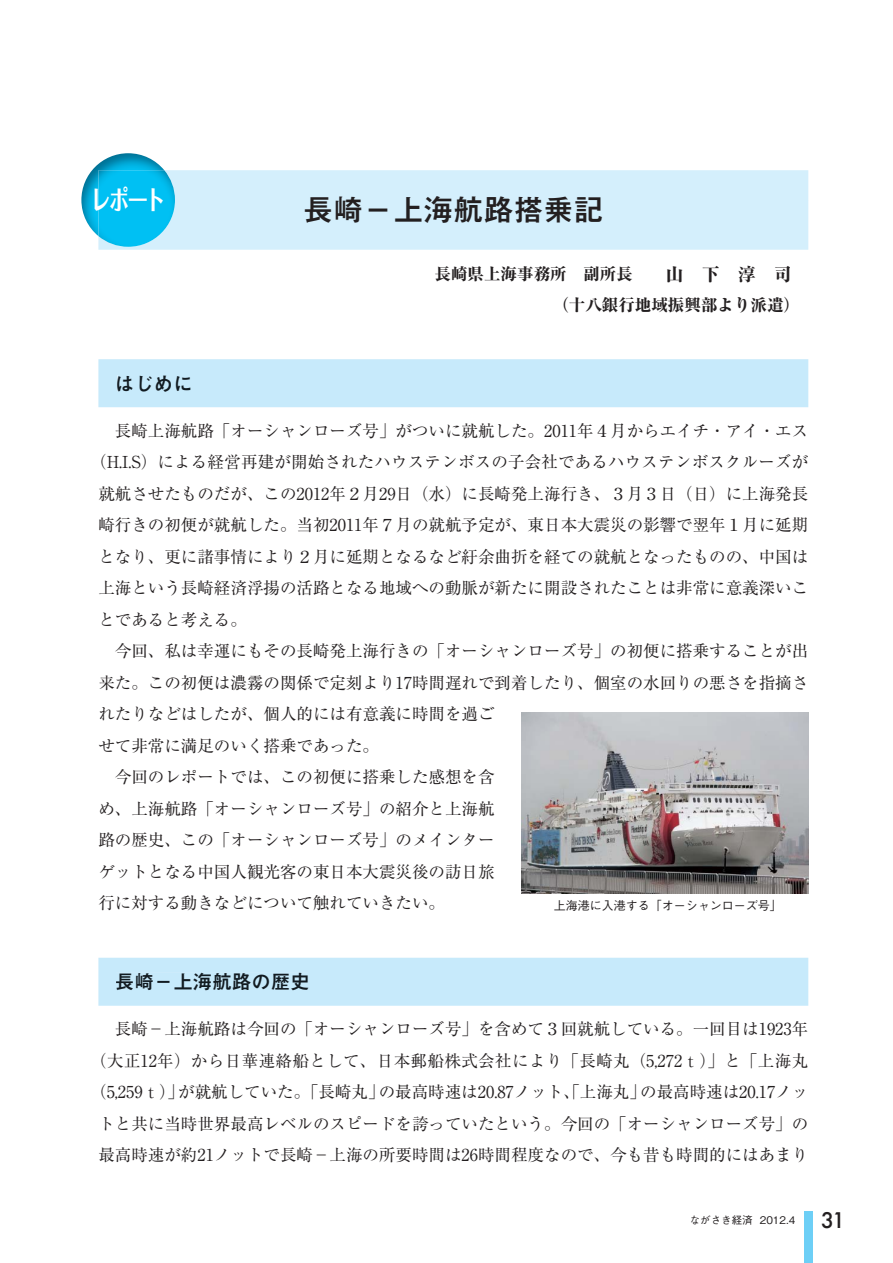
<style>
.page{position:relative;width:893px;height:1263px;background:#fff}
.page>*{position:absolute;margin:0;border:0;box-sizing:border-box;transform-origin:0 0}
.t1{font:30px "Mi Go MB1 Std De Bold 90 pv RKSJ H";color:#231f20}
.t2{font:27px "Folk Pro Bold 90 pv RKSJ H";color:#fff;scale:.75 1}
.t3{font:19.5px "Mi Go MB1 Std De Bold 90 pv RKSJ H";color:#121b21}
.t4{font:16.5px/31.5px "Ryumin Pro Regular 90 pv RKSJ H";color:#231f20;text-align:center}
.t5{font:16.5px/30.8px "Ryumin Pro Heavy 90 pv RKSJ H";color:#231f20}
.t6{font:12px "Gothic BBB Pro Medium 90 pv RKSJ H";color:#231f20}
.t7{font:10.5px "Gothic BBB Pro Medium 90 pv RKSJ H";color:#231f20}
.s1{font-size:18px}
.s2{font-family:"Futura";font-weight:500;font-size:21px}
</style>
<div class="page">
<div style="left:804px;top:1212px;width:8px;height:51px;background:#6dcff6"></div>
<div style="left:98px;top:170px;width:710px;height:80px;background:#d4effc"></div>
<img style="left:81px;top:200px;width:17px;height:36px">
<img style="left:81px;top:153px;width:83px;height:47px">
<img style="left:98px;top:170px;width:77px;height:77px">
<div style="left:98px;top:359px;width:710px;height:48px;background:#c7eafb"></div>
<div style="left:117px;top:375px;width:73px;height:16px;background:#c7eafb"></div>
<div style="left:98px;top:958px;width:710px;height:48px;background:#c7eafb"></div>
<div style="left:116px;top:973px;width:192px;height:17px;background:#c7eafb"></div>
<img style="left:521px;top:712px;width:287px;height:181px">
<p class="t2" style="left:91px;top:190px;width:101px">レポート</p>
<p class="t1" style="left:303px;top:199px;width:301px">長崎－上海航路搭乗記</p>
<p class="t3" style="left:115px;top:376px;width:79px">はじめに</p>
<p class="t5" style="left:552px;top:261px;width:249px;text-indent:-118px">長崎県上海事務所　副所長　　<span class="s1">山　下　淳　司</span>（十八銀行地域振興部より派遣）</p>
<p class="t4" style="left:98px;top:417px;width:711px">　長崎上海航路「オーシャンローズ号」がついに就航した。2011年４月からエイチ・アイ・エス</p>
<p class="t4" style="left:90px;top:449px;width:719px">（H.I.S）による経営再建が開始されたハウステンボスの子会社であるハウステンボスクルーズが</p>
<p class="t4" style="left:98px;top:480px;width:711px">就航させたものだが、この2012年２月29日（水）に長崎発上海行き、３月３日（日）に上海発長</p>
<p class="t4" style="left:98px;top:512px;width:711px">崎行きの初便が就航した。当初2011年７月の就航予定が、東日本大震災の影響で翌年１月に延期</p>
<p class="t4" style="left:98px;top:543px;width:711px">となり、更に諸事情により２月に延期となるなど紆余曲折を経ての就航となったものの、中国は</p>
<p class="t4" style="left:98px;top:575px;width:711px">上海という長崎経済浮揚の活路となる地域への動脈が新たに開設されたことは非常に意義深いこ</p>
<p class="t4" style="left:98px;top:606px;width:150px">とであると考える。</p>
<p class="t4" style="left:98px;top:638px;width:711px">　今回、私は幸運にもその長崎発上海行きの「オーシャンローズ号」の初便に搭乗することが出</p>
<p class="t4" style="left:98px;top:669px;width:711px">来た。この初便は濃霧の関係で定刻より17時間遅れで到着したり、個室の水回りの悪さを指摘さ</p>
<p class="t4" style="left:98px;top:701px;width:397px">れたりなどはしたが、個人的には有意義に時間を過ご</p>
<p class="t4" style="left:98px;top:732px;width:282px">せて非常に満足のいく搭乗であった。</p>
<p class="t4" style="left:98px;top:764px;width:397px">　今回のレポートでは、この初便に搭乗した感想を含</p>
<p class="t4" style="left:98px;top:795px;width:397px">め、上海航路「オーシャンローズ号」の紹介と上海航</p>
<p class="t4" style="left:98px;top:827px;width:397px">路の歴史、この「オーシャンローズ号」のメインター</p>
<p class="t4" style="left:98px;top:858px;width:397px">ゲットとなる中国人観光客の東日本大震災後の訪日旅</p>
<p class="t4" style="left:98px;top:890px;width:348px">行に対する動きなどについて触れていきたい。</p>
<p class="t6" style="left:554px;top:901px;width:229px">上海港に入港する「オーシャンローズ号」</p>
<p class="t3" style="left:115px;top:974px;width:196px">長崎－上海航路の歴史</p>
<p class="t4" style="left:90px;top:1016px;width:719px">　長崎－上海航路は今回の「オーシャンローズ号」を含めて３回就航している。一回目は1923年（大正12年）から日華連絡船として、日本郵船株式会社により「長崎丸（5,272ｔ）」と「上海丸（5,259ｔ）」が就航していた。「長崎丸」の最高時速は20.87ノット、「上海丸」の最高時速は20.17ノットと共に当時世界最高レベルのスピードを誇っていたという。今回の「オーシャンローズ号」の最高時速が約21ノットで長崎－上海の所要時間は26時間程度なので、今も昔も時間的にはあまり</p>
<p class="t7" style="left:689px;top:1217px;width:157px">ながさき経済 2012.4 <span class="s2">31</span></p>
</div>
